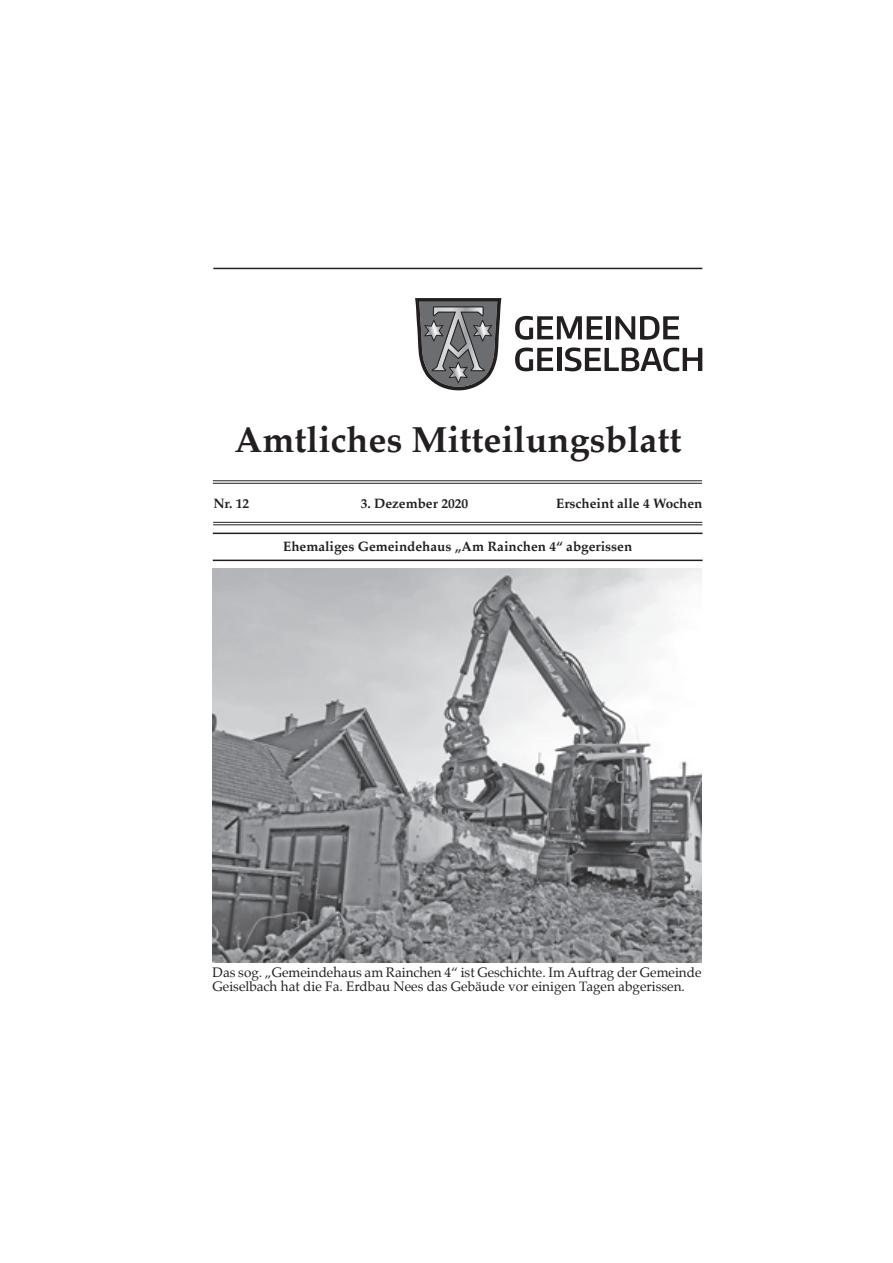
<style>
.page{position:relative;width:893px;height:1263px;background:#fff}
.page>*{position:absolute;margin:0;border:0;box-sizing:border-box;transform-origin:0 0}
.t1{font:700 36px "Palatino";color:#231f20}
.t2{font:13.5px/14.2px "Palatino";color:#231f20}
.t3{font:700 13.5px "Palatino";color:#231f20}
</style>
<div class="page">
<svg style="left:415px;top:298px;width:86px;height:92px;background:#7e7e80"></svg>
<svg style="left:515px;top:316px;width:88px;height:24px"></svg>
<div style="left:606px;top:316px;width:5px;height:23px;background:#231f20"></div>
<svg style="left:615px;top:316px;width:64px;height:24px"></svg>
<svg style="left:515px;top:347px;width:38px;height:24px"></svg>
<hr style="left:557px;top:348px;width:4px;height:23px;background:#231f20">
<svg style="left:565px;top:347px;width:137px;height:24px"></svg>
<hr style="left:213px;top:268px;width:489px;height:1px;background:#231f20">
<hr style="left:213px;top:480px;width:489px;height:1px;background:#231f20">
<hr style="left:213px;top:483px;width:489px;height:1px;background:#231f20">
<hr style="left:213px;top:522px;width:489px;height:1px;background:#231f20">
<hr style="left:213px;top:525px;width:489px;height:1px;background:#231f20">
<hr style="left:213px;top:533px;width:490px;height:1px;background:#231f20">
<hr style="left:213px;top:560px;width:490px;height:1px;background:#231f20">
<img style="left:213px;top:568px;width:489px;height:394px">
<h1 class="t1" style="left:235px;top:409px;width:448px">Amtliches Mitteilungsblatt</h1>
<p class="t3" style="left:213px;top:492px;width:38px">Nr. 12</p>
<p class="t3" style="left:361px;top:492px;width:109px">3. Dezember 2020</p>
<p class="t3" style="left:556px;top:492px;width:148px">Erscheint alle 4 Wochen</p>
<p class="t3" style="left:283px;top:535px;width:351px">Ehemaliges Gemeindehaus „Am Rainchen 4“ abgerissen</p>
<p class="t2" style="left:213px;top:965px;width:490px">Das sog. „Gemeindehaus am Rainchen 4“ ist Geschichte. Im Auftrag der Gemeinde<br>Geiselbach hat die Fa. Erdbau Nees das Gebäude vor einigen Tagen abgerissen.</p>
</div>
